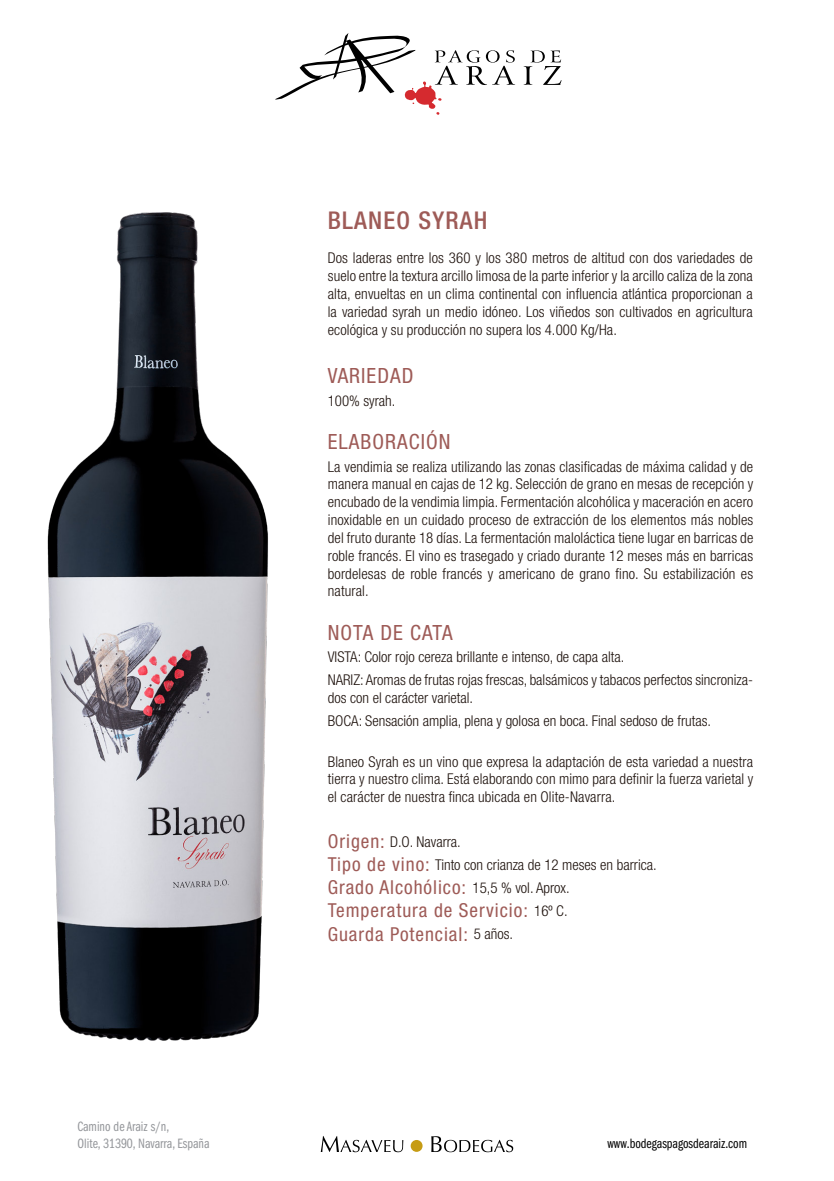
<style>
.page{position:relative;width:834px;height:1181px;background:#fff}
.page>*{position:absolute;margin:0;border:0;box-sizing:border-box;transform-origin:0 0}
.t1{font:500 condensed 24.5px "Helvetica Neue LT Std";letter-spacing:.05em;color:#9e5b57}
.t2{font:condensed 21px "Helvetica Neue LT Std";letter-spacing:.05em;color:#9e5b57}
.t3{font:condensed 19.25px/23.3px "Helvetica Neue LT Std";letter-spacing:.05em;color:#9e5b57;text-align:justify}
.t4{font:300 condensed 14.88px/17.8px "Helvetica Neue LT Std";color:#1e120d;text-align:justify}
.t5{font:14px/16.8px "ITC Franklin Gothic Std Bk Cp";color:#94969a}
.t6{font:14px "ITC Franklin Gothic Std Bk Cp";color:#000}
.s1{font-weight:400;font-size:19.25px;color:#9e5b57}
.s2{font-weight:300;font-size:14.88px;color:#1e120d}
</style>
<div class="page">
<div style="left:410px;top:1140px;width:12px;height:12px;background:#c69c14;border-radius:50%"></div>
<svg style="left:321px;top:1136px;width:82px;height:16px"></svg>
<svg style="left:431px;top:1136px;width:82px;height:16px"></svg>
<svg style="left:275px;top:33px;width:286px;height:82px"></svg>
<img style="left:47px;top:212px;width:221px;height:829px">
<p class="t5" style="left:77px;top:1118px;width:134px">Camino de Araiz s/n,<br>Olite, 31390, Navarra, España</p>
<h1 class="t1" style="left:328px;top:205px;width:161px">BLANEO SYRAH</h1>
<p class="t4" style="left:328px;top:249px;width:426px">Dos laderas entre los 360 y los 380 metros de altitud con dos variedades de suelo entre la textura arcillo limosa de la parte inferior y la arcillo caliza de la zona alta, envueltas en un clima continental con influencia atlántica proporcionan a la variedad syrah un medio idóneo. Los viñedos son cultivados en agricultura ecológica y su producción no supera los 4.000 Kg/Ha.</p>
<h2 class="t2" style="left:328px;top:363px;width:87px">VARIEDAD</h2>
<p class="t4" style="left:328px;top:391px;width:69px">100% syrah.</p>
<h2 class="t2" style="left:328px;top:429px;width:124px">ELABORACIÓN</h2>
<p class="t4" style="left:328px;top:457px;width:427px">La vendimia se realiza utilizando las zonas clasificadas de máxima calidad y de manera manual en cajas de 12 kg. Selección de grano en mesas de recepción y encubado de la vendimia limpia. Fermentación alcohólica y maceración en acero inoxidable en un cuidado proceso de extracción de los elementos más nobles del fruto durante 18 días. La fermentación maloláctica tiene lugar en barricas de roble francés. El vino es trasegado y criado durante 12 meses más en barricas bordelesas de roble francés y americano de grano fino. Su estabilización es natural.</p>
<h2 class="t2" style="left:328px;top:620px;width:126px">NOTA DE CATA</h2>
<p class="t4" style="left:328px;top:645px;width:426px;line-height:22.8px">VISTA: Color rojo cereza brillante e intenso, de capa alta.<br>NARIZ: Aromas de frutas rojas frescas, balsámicos y tabacos perfectos sincroniza-</p>
<p class="t4" style="left:328px;top:686px;width:385px;line-height:22.8px">dos con el carácter varietal.<br>BOCA: Sensación amplia, plena y golosa en boca. Final sedoso de frutas.</p>
<p class="t4" style="left:328px;top:752px;width:427px">Blaneo Syrah es un vino que expresa la adaptación de esta variedad a nuestra tierra y nuestro clima. Está elaborando con mimo para definir la fuerza varietal y el carácter de nuestra finca ubicada en Olite-Navarra.</p>
<p class="t4" style="left:328px;top:830px;width:330px;line-height:23.1px"><span class="s1">Origen:</span> D.O. Navarra.<br><span class="s1">Tipo de vino:</span> Tinto con crianza de 12 meses en barrica.</p>
<p class="t3" style="left:328px;top:875px;width:243px">Grado Alcohólico: <span class="s2">15,5 % vol. Aprox.<br></span>Temperatura de Servicio: <span class="s2">16º C.<br></span>Guarda Potencial: <span class="s2">5 años.</span></p>
<p class="t6" style="left:607px;top:1135px;width:141px">www.bodegaspagosdearaiz.com</p>
</div>
